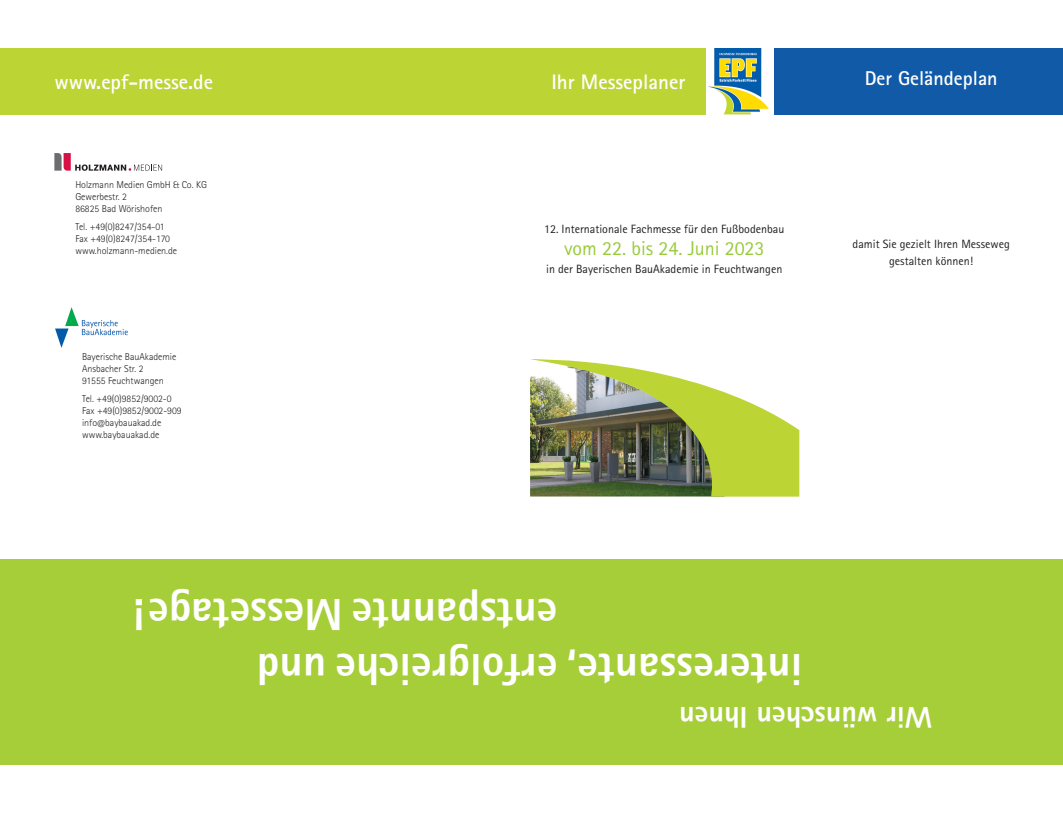
<style>
.page{position:relative;width:1063px;height:837px;background:#fff}
.page>*{position:absolute;margin:0;border:0;box-sizing:border-box;transform-origin:0 0}
.t1{font:800 45px "Rotis Sans Serif Pro";color:#fff}
.t2{font:800 30px "Rotis Sans Serif Pro";color:#fff}
.t3{font:700 21px "Rotis Sans Serif Pro";color:#fff}
.Dachzeile{font:20px "Rotis Sans Serif Pro";color:#99ca3b}
.Dachzeile-2{font:700 20px "Rotis Sans Serif Pro";color:#fff}
.Dachzeile-3{font:12px "Rotis Sans Serif Pro";color:#231f20}
.t4{font:300 10px "Rotis Sans Serif Pro";color:#231f20}
</style>
<div class="page">
<div style="left:0;top:558px;width:1063px;height:206px;background:#a6ce39"></div>
<img style="left:55px;top:307px;width:73px;height:40px">
<div style="left:0;top:48px;width:705px;height:66px;background:#bcd535"></div>
<div style="left:774px;top:48px;width:289px;height:66px;background:#105aa7"></div>
<img style="left:530px;top:359px;width:269px;height:137px">
<img style="left:709px;top:48px;width:60px;height:66px">
<svg style="left:54px;top:153px;width:108px;height:18px"></svg>
<p class="t3" style="left:54px;top:68px;width:160px">www.epf-messe.de</p>
<p class="t4" style="left:75px;top:179px;width:133px">Holzmann Medien GmbH &amp; Co. KG</p>
<p class="t4" style="left:75px;top:191px;width:53px">Gewerbestr. 2</p>
<p class="t4" style="left:75px;top:203px;width:89px">86825 Bad Wörishofen</p>
<p class="t4" style="left:75px;top:220px;width:91px">Tel. +49(0)8247/354-01</p>
<p class="t4" style="left:75px;top:232px;width:96px">Fax +49(0)8247/354-170</p>
<p class="t4" style="left:75px;top:244px;width:103px">www.holzmann-medien.de</p>
<p class="t4" style="left:82px;top:350px;width:96px">Bayerische BauAkademie</p>
<p class="t4" style="left:82px;top:362px;width:63px">Ansbacher Str. 2</p>
<p class="t4" style="left:82px;top:374px;width:83px">91555 Feuchtwangen</p>
<p class="t4" style="left:82px;top:392px;width:91px">Tel. +49(0)9852/9002-0</p>
<p class="t4" style="left:82px;top:404px;width:101px">Fax +49(0)9852/9002-909</p>
<p class="t4" style="left:82px;top:416px;width:81px">info@baybauakad.de</p>
<p class="t4" style="left:82px;top:428px;width:79px">www.baybauakad.de</p>
<p class="t3" style="left:551px;top:68px;width:136px">Ihr Messeplaner</p>
<p class="Dachzeile-3" style="left:544px;top:222px;width:242px">12. Internationale Fachmesse für den Fußbodenbau</p>
<p class="Dachzeile" style="left:564px;top:237px;width:202px">vom 22. bis 24. Juni 2023</p>
<p class="Dachzeile-3" style="left:546px;top:262px;width:238px">in der Bayerischen BauAkademie in Feuchtwangen</p>
<p class="Dachzeile-2" style="left:865px;top:66px;width:134px">Der Geländeplan</p>
<p class="Dachzeile-3" style="left:853px;top:237px;width:159px">damit Sie gezielt Ihren Messeweg</p>
<p class="Dachzeile-3" style="left:889px;top:254px;width:85px">gestalten können!</p>
<p class="t1" style="left:558px;top:642px;width:425px;rotate:-180deg">entspannte Messetage!</p>
<p class="t1" style="left:802px;top:697px;width:547px;rotate:-180deg">interessante, erfolgreiche und</p>
<p class="t2" style="left:932px;top:735px;width:254px;rotate:-180deg">Wir wünschen Ihnen</p>
</div>
